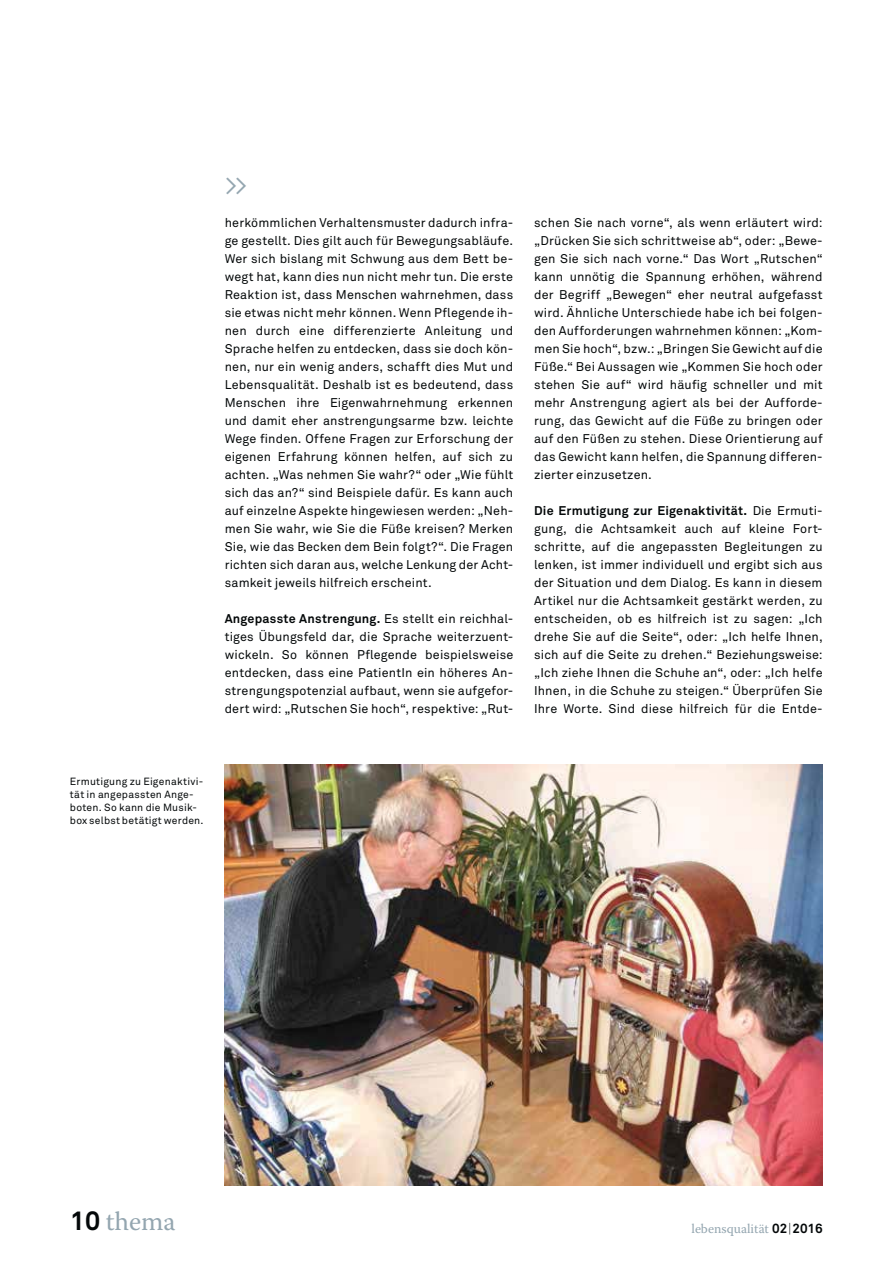
<style>
.page{position:relative;width:893px;height:1263px;background:#fff}
.page>*{position:absolute;margin:0;border:0;box-sizing:border-box;transform-origin:0 0}
.t1{font:26.55px "Warnock Pro";color:#94a6b0}
.t2{font:26.55px "Akkurat Pro";color:#94a6b0}
.t3{font:13.35px "Warnock Pro";color:#94a6b0}
.t4{font:12.6px/18px "Akkurat Pro";letter-spacing:.015em;color:#040809;text-align:justify}
.t5{font:10.35px/13px "Akkurat Pro";letter-spacing:.025em;color:#040809}
.s1{font-weight:700}
.s2{font-family:"Akkurat Pro";font-weight:700;color:#040809}
.s3{font-family:"Akkurat Light Pro";color:#040809}
</style>
<div class="page">
<img style="left:225px;top:765px;width:598px;height:420px">
<h1 class="t2" style="left:225px;top:175px;width:24px">&gt;&gt;</h1>
<p class="t4" style="left:225px;top:215px;width:290px">herkömmlichen Verhaltensmuster dadurch infra&shy;ge gestellt. Dies gilt auch für Bewegungsabläufe.<br>Wer sich bislang mit Schwung aus dem Bett be&shy;wegt hat, kann dies nun nicht mehr tun. Die erste Reaktion ist, dass Menschen wahrnehmen, dass sie etwas nicht mehr können. Wenn Pflegende ih&shy;nen durch eine differenzierte Anleitung und Sprache helfen zu entdecken, dass sie doch kön&shy;nen, nur ein wenig anders, schafft dies Mut und Lebensqualität. Deshalb ist es bedeutend, dass Menschen ihre Eigenwahrnehmung erkennen und damit eher anstrengungsarme bzw. leichte Wege finden. Offene Fragen zur Erforschung der eigenen Erfahrung können helfen, auf sich zu achten. „Was nehmen Sie wahr?“ oder „Wie fühlt sich das an?“ sind Beispiele dafür. Es kann auch auf einzelne Aspekte hingewiesen werden: „Neh&shy;men Sie wahr, wie Sie die Füße kreisen? Merken Sie, wie das Becken dem Bein folgt?“. Die Fragen richten sich daran aus, welche Lenkung der Acht&shy;samkeit jeweils hilfreich erscheint.</p>
<p class="t4" style="left:225px;top:611px;width:290px"><span class="s1">Angepasste Anstrengung.</span> Es stellt ein reichhal&shy;tiges Übungsfeld dar, die Sprache weiterzuent&shy;wickeln. So können Pflegende beispielsweise entdecken, dass eine PatientIn ein höheres An&shy;strengungspotenzial aufbaut, wenn sie aufgefor&shy;dert wird: „Rutschen Sie hoch“, respektive: „Rut-</p>
<p class="t4" style="left:534px;top:215px;width:290px">schen Sie nach vorne“, als wenn erläutert wird: „Drücken Sie sich schrittweise ab“, oder: „Bewe&shy;gen Sie sich nach vorne.“ Das Wort „Rutschen“ kann unnötig die Spannung erhöhen, während der Begriff „Bewegen“ eher neutral aufgefasst wird. Ähnliche Unterschiede habe ich bei folgen&shy;den Aufforderungen wahrnehmen können: „Kom&shy;men Sie hoch“, bzw.: „Bringen Sie Gewicht auf die Füße.“ Bei Aussagen wie „Kommen Sie hoch oder stehen Sie auf“ wird häufig schneller und mit mehr Anstrengung agiert als bei der Aufforde&shy;rung, das Gewicht auf die Füße zu bringen oder auf den Füßen zu stehen. Diese Orientierung auf das Gewicht kann helfen, die Spannung differen&shy;zierter einzusetzen.</p>
<p class="t4" style="left:534px;top:503px;width:290px"><span class="s1">Die Ermutigung zur Eigenaktivität.</span> Die Ermuti&shy;gung, die Achtsamkeit auch auf kleine Fort&shy;schritte, auf die angepassten Begleitungen zu lenken, ist immer individuell und ergibt sich aus der Situation und dem Dialog. Es kann in diesem Artikel nur die Achtsamkeit gestärkt werden, zu entscheiden, ob es hilfreich ist zu sagen: „Ich drehe Sie auf die Seite“, oder: „Ich helfe Ihnen, sich auf die Seite zu drehen.“ Beziehungsweise: „Ich ziehe Ihnen die Schuhe an“, oder: „Ich helfe Ihnen, in die Schuhe zu steigen.“ Überprüfen Sie Ihre Worte. Sind diese hilfreich für die Entde-</p>
<p class="t5" style="left:70px;top:776px;width:135px">Ermutigung zu Eigenaktivi&shy;tät in angepassten Ange&shy;boten. So kann die Musik&shy;box selbst betätigt werden.</p>
<h1 class="t1" style="left:70px;top:1211px;width:107px"><span class="s2">10</span> thema</h1>
<p class="t3" style="left:691px;top:1223px;width:133px">lebensqualität <span class="s2">02</span> <span class="s3">|</span> <span class="s2">2016</span></p>
</div>
